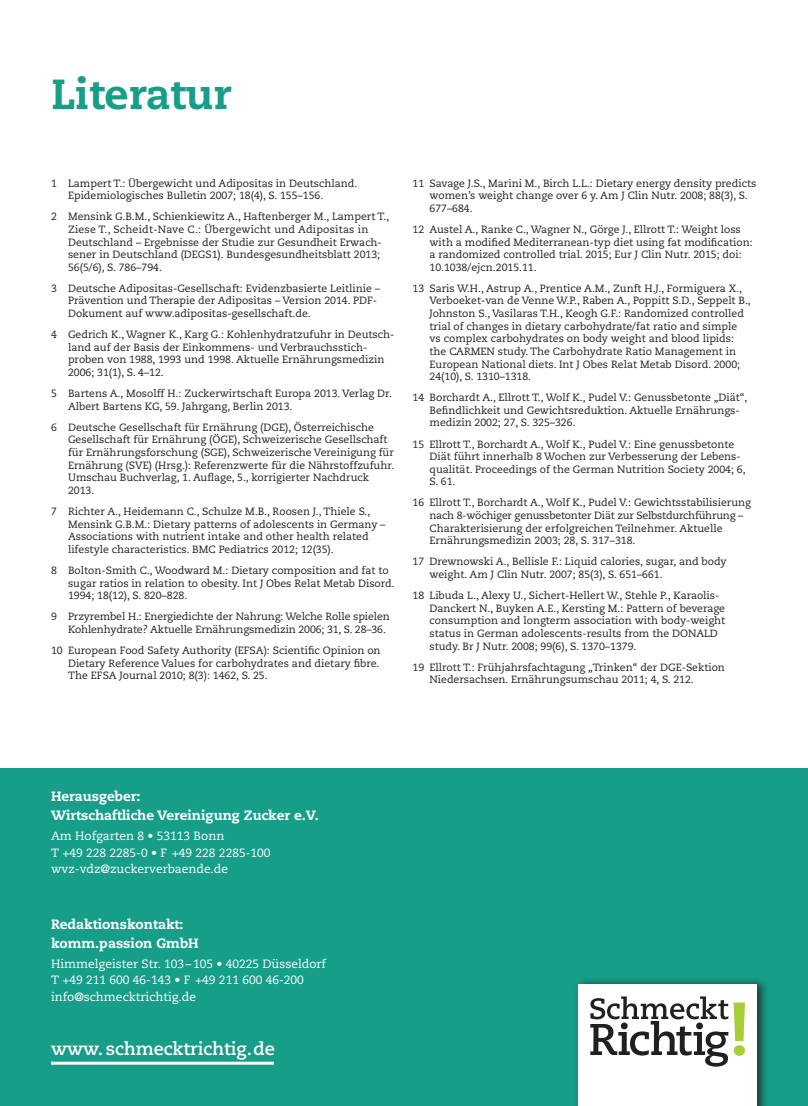
<style>
.page{position:relative;width:808px;height:1106px;background:#fff}
.page>*{position:absolute;margin:0;border:0;box-sizing:border-box;transform-origin:0 0}
.t1{font:800 42px "Caecilia LT";color:#169e89}
.t2{font:700 18px "Caecilia LT";color:#fff}
.t3{font:800 13.5px/19.5px "Caecilia LT";color:#fff}
.t4{font:12px/16.5px "Caecilia LT";color:#fff}
.t5{font:10.5px/12.6px "Caecilia LT";color:#231f20}
</style>
<div class="page">
<div style="left:0;top:768px;width:808px;height:338px;background:#169e89"></div>
<hr style="left:51px;top:1061px;width:223px;height:3px;background:#fff">
<div style="left:574px;top:976px;width:195px;height:130px;background:#231f20;opacity:.8"></div>
<div style="left:578px;top:984px;width:179px;height:122px;background:#fff"></div>
<svg style="left:734px;top:1002px;width:11px;height:39px"></svg>
<div style="left:734px;top:1045px;width:11px;height:10px;background:#a6ce39;border-radius:50%"></div>
<svg style="left:590px;top:996px;width:138px;height:70px"></svg>
<h1 class="t1" style="left:51px;top:68px;width:182px">Literatur</h1>
<p class="t5" style="left:68px;top:177px;width:291px;text-indent:-17px">1 Lampert T.: Übergewicht und Adipositas in Deutschland.<br>Epidemiologisches Bulletin 2007; 18(4), S. 155–156.</p>
<p class="t5" style="left:68px;top:210px;width:323px;text-indent:-17px">2 Mensink G.B.M., Schienkiewitz A., Haftenberger M., Lampert T., Ziese T., Scheidt-Nave C.: Übergewicht und Adipositas in Deutschland – Ergebnisse der Studie zur Gesundheit Erwach&shy;sener in Deutschland (DEGS1). Bundesgesundheitsblatt 2013; 56(5/6), S. 786–794.</p>
<p class="t5" style="left:68px;top:282px;width:314px;text-indent:-17px">3 Deutsche Adipositas-Gesellschaft: Evidenzbasierte Leitlinie –<br>Prävention und Therapie der Adipositas – Version 2014. PDF-<br>Dokument auf www.adipositas-gesellschaft.de.</p>
<p class="t5" style="left:68px;top:328px;width:328px;text-indent:-17px">4 Gedrich K., Wagner K., Karg G.: Kohlenhydratzufuhr in Deutsch&shy;land auf der Basis der Einkommens- und Verbrauchsstich&shy;proben von 1988, 1993 und 1998. Aktuelle Ernährungsmedizin 2006; 31(1), S. 4–12.</p>
<p class="t5" style="left:68px;top:387px;width:326px;text-indent:-17px">5 Bartens A., Mosolff H.: Zuckerwirtschaft Europa 2013. Verlag Dr.<br>Albert Bartens KG, 59. Jahrgang, Berlin 2013.</p>
<p class="t5" style="left:68px;top:421px;width:328px;text-indent:-17px">6 Deutsche Gesellschaft für Ernährung (DGE), Österreichische Gesellschaft für Ernährung (ÖGE), Schweizerische Gesellschaft für Ernährungsforschung (SGE), Schweizerische Vereinigung für Ernährung (SVE) (Hrsg.): Referenzwerte für die Nährstoffzufuhr.<br>Umschau Buchverlag, 1. Auflage, 5., korrigierter Nachdruck 2013.</p>
<p class="t5" style="left:68px;top:505px;width:319px;text-indent:-17px">7 Richter A., Heidemann C., Schulze M.B., Roosen J., Thiele S., Mensink G.B.M.: Dietary patterns of adolescents in Germany – Associations with nutrient intake and other health related lifestyle characteristics. BMC Pediatrics 2012; 12(35).</p>
<p class="t5" style="left:68px;top:564px;width:328px;text-indent:-17px">8 Bolton-Smith C., Woodward M.: Dietary composition and fat to sugar ratios in relation to obesity. Int J Obes Relat Metab Disord.<br>1994; 18(12), S. 820–828.</p>
<p class="t5" style="left:68px;top:610px;width:323px;text-indent:-17px">9 Przyrembel H.: Energiedichte der Nahrung: Welche Rolle spielen<br>Kohlenhydrate? Aktuelle Ernährungsmedizin 2006; 31, S. 28–36.</p>
<p class="t5" style="left:68px;top:644px;width:314px;text-align:justify;text-indent:-17px">10 European Food Safety Authority (EFSA): Scientific Opinion on Dietary Reference Values for carbohydrates and dietary fibre.<br>The EFSA Journal 2010; 8(3): 1462, S. 25.</p>
<p class="t5" style="left:429px;top:177px;width:328px;text-indent:-17px">11 Savage J.S., Marini M., Birch L.L.: Dietary energy density predicts women’s weight change over 6 y. Am J Clin Nutr. 2008; 88(3), S.<br>677–684.</p>
<p class="t5" style="left:429px;top:223px;width:325px;text-indent:-17px">12 Austel A., Ranke C., Wagner N., Görge J., Ellrott T.: Weight loss with a modified Mediterranean-typ diet using fat modification: a randomized controlled trial. 2015; Eur J Clin Nutr. 2015; doi:<br>10.1038/ejcn.2015.11.</p>
<p class="t5" style="left:429px;top:282px;width:323px;text-indent:-17px">13 Saris W.H., Astrup A., Prentice A.M., Zunft H.J., Formiguera X., Verboeket-van de Venne W.P., Raben A., Poppitt S.D., Seppelt B., Johnston S., Vasilaras T.H., Keogh G.F.: Randomized controlled trial of changes in dietary carbohydrate/fat ratio and simple vs complex carbohydrates on body weight and blood lipids: the CARMEN study. The Carbohydrate Ratio Management in European National diets. Int J Obes Relat Metab Disord. 2000; 24(10), S. 1310–1318.</p>
<p class="t5" style="left:429px;top:391px;width:319px;text-indent:-17px">14 Borchardt A., Ellrott T., Wolf K., Pudel V.: Genussbetonte „Diät“,<br>Befindlichkeit und Gewichtsreduktion. Aktuelle Ernährungs&shy;medizin 2002; 27, S. 325–326.</p>
<p class="t5" style="left:429px;top:438px;width:318px;text-indent:-17px">15 Ellrott T., Borchardt A., Wolf K., Pudel V.: Eine genussbetonte Diät führt innerhalb 8 Wochen zur Verbesserung der Lebens&shy;qualität. Proceedings of the German Nutrition Society 2004; 6, S. 61.</p>
<p class="t5" style="left:429px;top:497px;width:323px;text-indent:-17px">16 Ellrott T., Borchardt A., Wolf K., Pudel V.: Gewichtsstabilisierung nach 8-wöchiger genussbetonter Diät zur Selbstdurchführung – Charakterisierung der erfolgreichen Teilnehmer. Aktuelle Ernährungsmedizin 2003; 28, S. 317–318.</p>
<p class="t5" style="left:429px;top:555px;width:298px;text-indent:-17px">17 Drewnowski A., Bellisle F.: Liquid calories, sugar, and body weight. Am J Clin Nutr. 2007; 85(3), S. 651–661.</p>
<p class="t5" style="left:429px;top:589px;width:297px;text-indent:-17px">18 Libuda L., Alexy U., Sichert-Hellert W., Stehle P., Karaolis-Danckert N., Buyken A.E., Kersting M.: Pattern of beverage consumption and longterm association with body-weight status in German adolescents-results from the DONALD study. Br J Nutr. 2008; 99(6), S. 1370–1379.</p>
<p class="t5" style="left:429px;top:661px;width:297px;text-indent:-17px">19 Ellrott T.: Frühjahrsfachtagung „Trinken“ der DGE-Sektion<br>Niedersachsen. Ernährungsumschau 2011; 4, S. 212.</p>
<p class="t3" style="left:51px;top:786px;width:269px">Herausgeber:<br>Wirtschaftliche Vereinigung Zucker e.V.</p>
<p class="t4" style="left:51px;top:827px;width:221px">Am Hofgarten 8 • 53113 Bonn<br>T +49 228 2285-0 • F +49 228 2285-100 wvz-vdz@zuckerverbaende.de</p>
<p class="t3" style="left:51px;top:914px;width:149px">Redaktionskontakt: komm.passion GmbH</p>
<p class="t4" style="left:51px;top:955px;width:277px">Himmelgeister Str. 103–105 • 40225 Düsseldorf<br>T +49 211 600 46-143 • F +49 211 600 46-200 info@schmecktrichtig.de</p>
<h2 class="t2" style="left:51px;top:1038px;width:225px">www. schmecktrichtig.de</h2>
</div>
